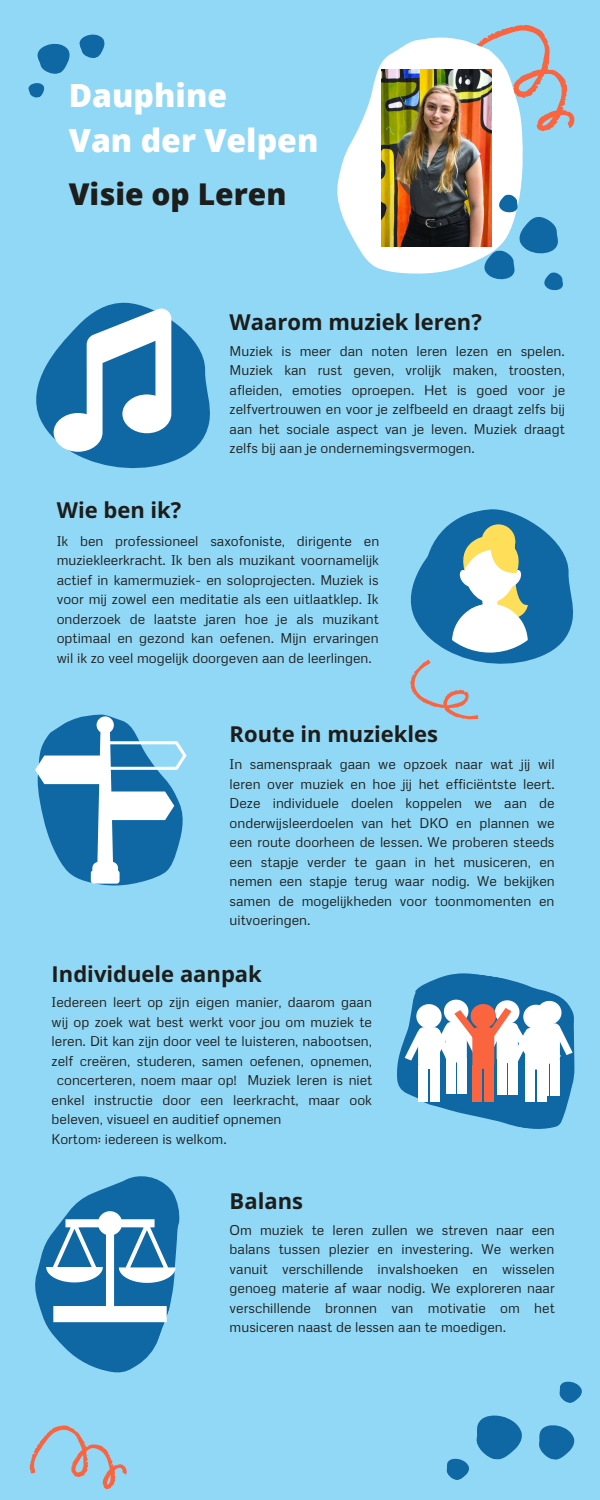
<style>
.page{position:relative;width:600px;height:1500px;background:#91d8f6}
.page>*{position:absolute;margin:0;border:0;box-sizing:border-box;transform-origin:0 0}
.t1{font:800 32px "Open Sans";color:#fff}
.t2{font:800 30px "Open Sans";color:#1d1d1b}
.t3{font:700 22px "Open Sans Hebrew";color:#1d1d1b}
.t4{font:14px/19.5px "Metrophobic";color:#1d1d1b;text-align:justify}
</style>
<div class="page">
<svg style="left:35px;top:1176px;width:145px;height:197px;fill:#0f68a4"></svg>
<svg style="left:28px;top:34px;width:77px;height:64px"></svg>
<svg style="left:540px;top:30px;width:35px;height:101px"></svg>
<svg style="left:539px;top:1425px;width:36px;height:35px"></svg>
<svg style="left:446px;top:1415px;width:76px;height:65px"></svg>
<svg style="left:559px;top:1381px;width:23px;height:22px"></svg>
<svg style="left:337px;top:24px;width:203px;height:250px"></svg>
<svg style="left:484px;top:194px;width:79px;height:97px"></svg>
<img style="left:382px;top:70px;width:109px;height:177px">
<svg style="left:410px;top:509px;width:163px;height:211px"></svg>
<svg style="left:35px;top:716px;width:152px;height:168px"></svg>
<svg style="left:397px;top:973px;width:178px;height:156px"></svg>
<div style="left:537px;top:1066px;width:10px;height:36px;background:#fff"></div>
<svg style="left:46px;top:1211px;width:130px;height:111px;background:#6fa5c9"></svg>
<svg style="left:29px;top:1425px;width:98px;height:64px"></svg>
<svg style="left:36px;top:302px;width:174px;height:167px"></svg>
<p class="t1" style="left:69px;top:73px;width:160px">Dauphine</p>
<p class="t1" style="left:69px;top:118px;width:251px">Van der Velpen</p>
<p class="t2" style="left:69px;top:173px;width:219px">Visie op Leren</p>
<p class="t3" style="left:230px;top:306px;width:254px">Waarom muziek leren?</p>
<p class="t4" style="left:230px;top:341px;width:337px">Muziek is meer dan noten leren lezen en spelen.<br>Muziek kan rust geven, vrolijk maken, troosten, afleiden, emoties oproepen. Het is goed voor je zelfvertrouwen en voor je zelfbeeld en draagt zelfs bij aan het sociale aspect van je leven. Muziek draagt zelfs bij aan je ondernemingsvermogen.</p>
<p class="t3" style="left:57px;top:494px;width:126px">Wie ben ik?</p>
<p class="t4" style="left:57px;top:531px;width:324px">Ik ben professioneel saxofoniste, dirigente en muziekleerkracht. Ik ben als muzikant voornamelijk actief in kamermuziek- en soloprojecten. Muziek is voor mij zowel een meditatie als een uitlaatklep. Ik onderzoek de laatste jaren hoe je als muzikant optimaal en gezond kan oefenen. Mijn ervaringen wil ik zo veel mogelijk doorgeven aan de leerlingen.</p>
<p class="t3" style="left:230px;top:718px;width:210px">Route in muziekles</p>
<p class="t4" style="left:230px;top:754px;width:327px">In samenspraak gaan we opzoek naar wat jij wil leren over muziek en hoe jij het efficiëntste leert.<br>Deze individuele doelen koppelen we aan de onderwijsleerdoelen van het DKO en plannen we een route doorheen de lessen. We proberen steeds een stapje verder te gaan in het musiceren, en nemen een stapje terug waar nodig. We bekijken samen de mogelijkheden voor toonmomenten en uitvoeringen.</p>
<p class="t3" style="left:52px;top:959px;width:212px">Individuele aanpak</p>
<p class="t4" style="left:52px;top:992px;width:322px">Iedereen leert op zijn eigen manier, daarom gaan</p>
<p class="t4" style="left:52px;top:1012px;width:322px">wij op zoek wat best werkt voor jou om muziek te</p>
<p class="t4" style="left:52px;top:1031px;width:322px">leren. Dit kan zijn door veel te luisteren, nabootsen,</p>
<p class="t4" style="left:52px;top:1051px;width:322px">zelf creëren, studeren, samen oefenen, opnemen,</p>
<p class="t4" style="left:57px;top:1070px;width:317px">concerteren, noem maar op! Muziek leren is niet</p>
<p class="t4" style="left:52px;top:1090px;width:322px">enkel instructie door een leerkracht, maar ook</p>
<p class="t4" style="left:52px;top:1109px;width:231px">beleven, visueel en auditief opnemen</p>
<p class="t4" style="left:52px;top:1129px;width:177px">Kortom: iedereen is welkom.</p>
<p class="t3" style="left:230px;top:1186px;width:75px">Balans</p>
<p class="t4" style="left:230px;top:1220px;width:327px">Om muziek te leren zullen we streven naar een balans tussen plezier en investering. We werken vanuit verschillende invalshoeken en wisselen genoeg materie af waar nodig. We exploreren naar verschillende bronnen van motivatie om het musiceren naast de lessen aan te moedigen.</p>
</div>
